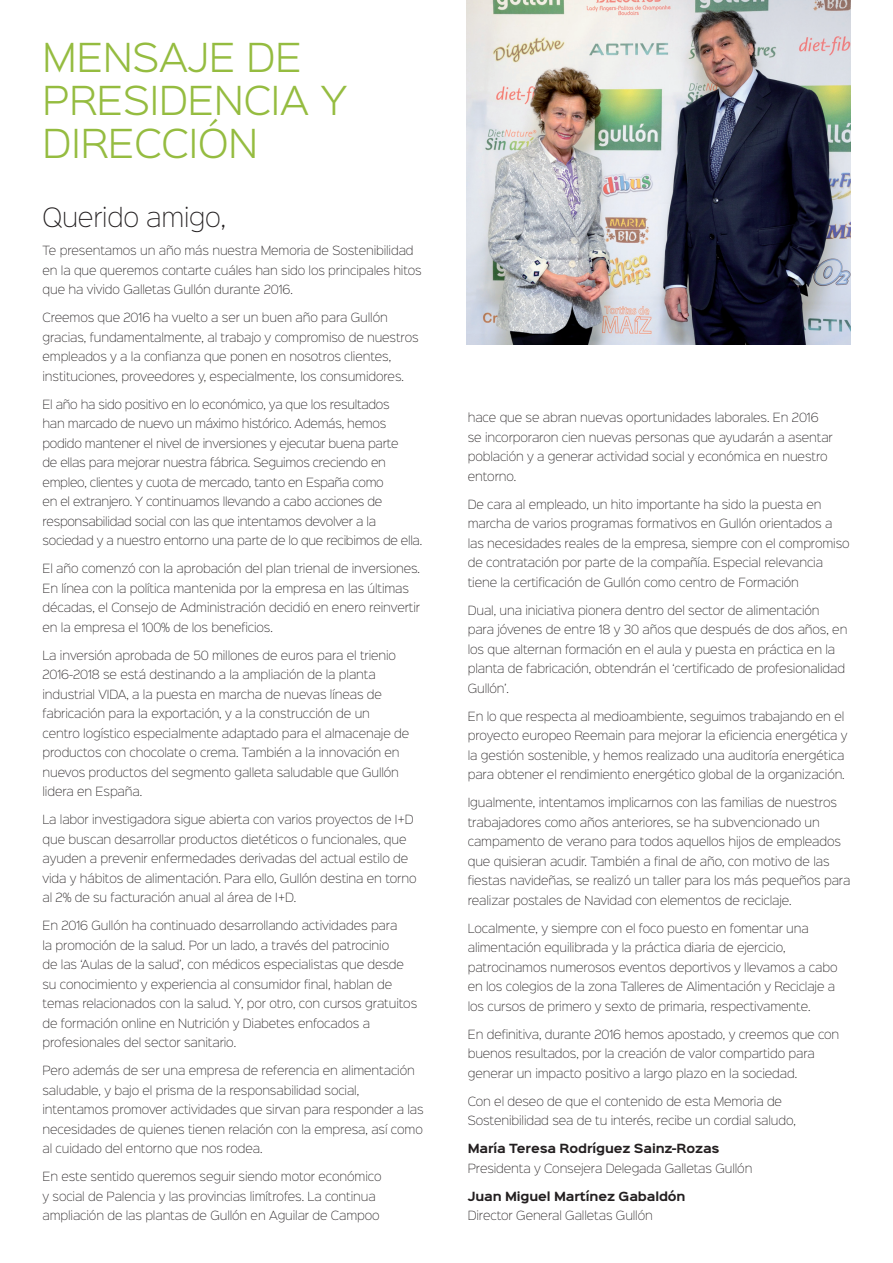
<style>
.page{position:relative;width:893px;height:1263px;background:#fff}
.page>*{position:absolute;margin:0;border:0;box-sizing:border-box;transform-origin:0 0}
.t1{font:300 36px/43.2px "Sinkin Sans 300";color:#95bc40}
.t2{font:24px "Sinkin Sans 200 X Light";letter-spacing:-.01em;color:#231f20}
.t3{font:11.4px/19.5px "Sinkin Sans 200 X Light";letter-spacing:-.01em;color:#231f20}
.t4{font:700 11.4px "Sinkin Sans 700";letter-spacing:-.01em;color:#231f20}
</style>
<div class="page">
<img style="left:467px;top:0;width:383px;height:344px">
<h1 class="t1" style="left:43px;top:39px;width:306px">MENSAJE DE<br>PRESIDENCIA Y<br>DIRECCIÓN</h1>
<h2 class="t2" style="left:43px;top:207px;width:185px">Querido amigo,</h2>
<p class="t3" style="left:43px;top:242px;width:381px">Te presentamos un año más nuestra Memoria de Sostenibilidad en la que queremos contarte cuáles han sido los principales hitos que ha vivido Galletas Gullón durante 2016.</p>
<p class="t3" style="left:43px;top:309px;width:378px">Creemos que 2016 ha vuelto a ser un buen año para Gullón gracias, fundamentalmente, al trabajo y compromiso de nuestros empleados y a la confianza que ponen en nosotros clientes, instituciones, proveedores y, especialmente, los consumidores.</p>
<p class="t3" style="left:43px;top:395px;width:381px">El año ha sido positivo en lo económico, ya que los resultados<br>han marcado de nuevo un máximo histórico. Además, hemos podido mantener el nivel de inversiones y ejecutar buena parte<br>de ellas para mejorar nuestra fábrica. Seguimos creciendo en empleo, clientes y cuota de mercado, tanto en España como<br>en el extranjero. Y continuamos llevando a cabo acciones de responsabilidad social con las que intentamos devolver a la sociedad y a nuestro entorno una parte de lo que recibimos de ella.</p>
<p class="t3" style="left:43px;top:560px;width:379px">El año comenzó con la aprobación del plan trienal de inversiones.<br>En línea con la política mantenida por la empresa en las últimas décadas, el Consejo de Administración decidió en enero reinvertir en la empresa el 100% de los beneficios.</p>
<p class="t3" style="left:43px;top:646px;width:368px">La inversión aprobada de 50 millones de euros para el trienio 2016-2018 se está destinando a la ampliación de la planta industrial VIDA, a la puesta en marcha de nuevas líneas de fabricación para la exportación, y a la construcción de un centro logístico especialmente adaptado para el almacenaje de productos con chocolate o crema. También a la innovación en nuevos productos del segmento galleta saludable que Gullón lidera en España.</p>
<p class="t3" style="left:43px;top:811px;width:375px">La labor investigadora sigue abierta con varios proyectos de I+D que buscan desarrollar productos dietéticos o funcionales, que ayuden a prevenir enfermedades derivadas del actual estilo de vida y hábitos de alimentación. Para ello, Gullón destina en torno al 2% de su facturación anual al área de I+D.</p>
<p class="t3" style="left:43px;top:917px;width:376px">En 2016 Gullón ha continuado desarrollando actividades para<br>la promoción de la salud. Por un lado, a través del patrocinio<br>de las ‘Aulas de la salud’, con médicos especialistas que desde su conocimiento y experiencia al consumidor final, hablan de temas relacionados con la salud. Y, por otro, con cursos gratuitos de formación online en Nutrición y Diabetes enfocados a profesionales del sector sanitario.</p>
<p class="t3" style="left:43px;top:1062px;width:383px">Pero además de ser una empresa de referencia en alimentación saludable, y bajo el prisma de la responsabilidad social, intentamos promover actividades que sirvan para responder a las necesidades de quienes tienen relación con la empresa, así como al cuidado del entorno que nos rodea.</p>
<p class="t3" style="left:43px;top:1168px;width:340px">En este sentido queremos seguir siendo motor económico y social de Palencia y las provincias limítrofes. La continua ampliación de las plantas de Gullón en Aguilar de Campoo</p>
<p class="t3" style="left:468px;top:409px;width:367px">hace que se abran nuevas oportunidades laborales. En 2016 se incorporaron cien nuevas personas que ayudarán a asentar población y a generar actividad social y económica en nuestro entorno.</p>
<p class="t3" style="left:468px;top:495px;width:383px">De cara al empleado, un hito importante ha sido la puesta en marcha de varios programas formativos en Gullón orientados a las necesidades reales de la empresa, siempre con el compromiso de contratación por parte de la compañía. Especial relevancia tiene la certificación de Gullón como centro de Formación</p>
<p class="t3" style="left:468px;top:601px;width:381px">Dual, una iniciativa pionera dentro del sector de alimentación para jóvenes de entre 18 y 30 años que después de dos años, en los que alternan formación en el aula y puesta en práctica en la planta de fabricación, obtendrán el ‘certificado de profesionalidad Gullón’.</p>
<p class="t3" style="left:468px;top:707px;width:381px">En lo que respecta al medioambiente, seguimos trabajando en el proyecto europeo Reemain para mejorar la eficiencia energética y la gestión sostenible, y hemos realizado una auditoría energética para obtener el rendimiento energético global de la organización.</p>
<p class="t3" style="left:468px;top:794px;width:384px">Igualmente, intentamos implicarnos con las familias de nuestros trabajadores como años anteriores, se ha subvencionado un campamento de verano para todos aquellos hijos de empleados que quisieran acudir. También a final de año, con motivo de las fiestas navideñas, se realizó un taller para los más pequeños para realizar postales de Navidad con elementos de reciclaje.</p>
<p class="t3" style="left:468px;top:919px;width:371px">Localmente, y siempre con el foco puesto en fomentar una alimentación equilibrada y la práctica diaria de ejercicio, patrocinamos numerosos eventos deportivos y llevamos a cabo en los colegios de la zona Talleres de Alimentación y Reciclaje a los cursos de primero y sexto de primaria, respectivamente.</p>
<p class="t3" style="left:468px;top:1025px;width:373px">En definitiva, durante 2016 hemos apostado, y creemos que con buenos resultados, por la creación de valor compartido para generar un impacto positivo a largo plazo en la sociedad.</p>
<p class="t3" style="left:468px;top:1092px;width:330px">Con el deseo de que el contenido de esta Memoria de<br>Sostenibilidad sea de tu interés, recibe un cordial saludo,</p>
<p class="t4" style="left:468px;top:1144px;width:253px">María Teresa Rodríguez Sainz-Rozas</p>
<p class="t3" style="left:468px;top:1159px;width:286px">Presidenta y Consejera Delegada Galletas Gullón</p>
<p class="t4" style="left:468px;top:1191px;width:219px">Juan Miguel Martínez Gabaldón</p>
<p class="t3" style="left:468px;top:1207px;width:187px">Director General Galletas Gullón</p>
</div>
